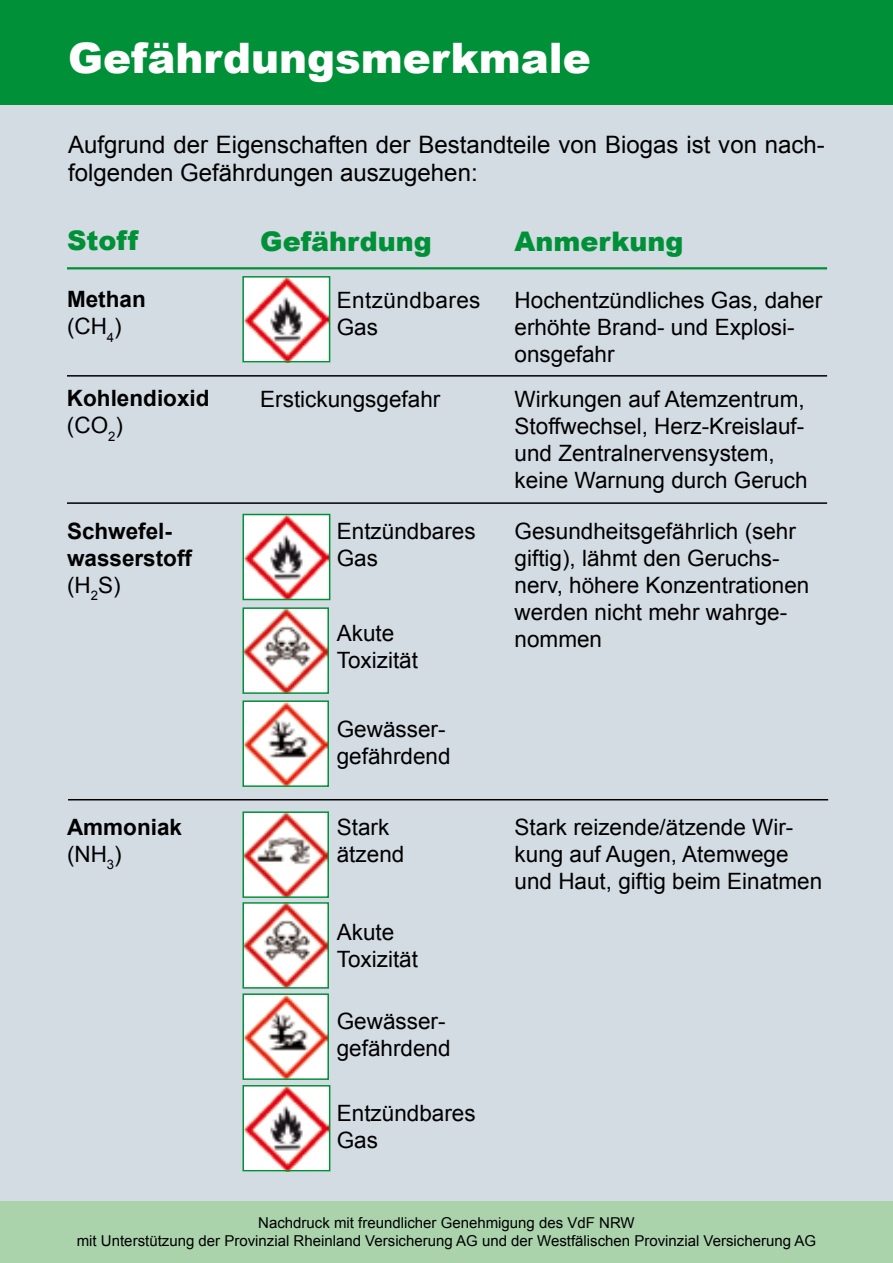
<style>
.page{position:relative;width:893px;height:1263px;background:#fff}
.page>*{position:absolute;margin:0;border:0;box-sizing:border-box;transform-origin:0 0}
.t1{font:900 42px "Arial";color:#fff}
.t2{font:900 27px "Arial";color:#009037}
.t3{font:24px/28.8px "Arial";color:#000}
.t4{font:22.5px/27px "Arial";color:#000}
.t5{font:700 22.5px/27px "Arial";color:#000}
.t6{font:22.5px/27px "Arial";letter-spacing:.02em;color:#000}
.t7{font:15px/18px "Arial";color:#000;text-align:center}
.s1{font-weight:400}
</style>
<div class="page">
<div style="left:0;top:104px;width:893px;height:1097px;background:#d3dbe3"></div>
<div style="left:0;top:0;width:893px;height:104px;background:#009037"></div>
<div style="left:0;top:1201px;width:893px;height:62px;background:#aad3ac"></div>
<hr style="left:67px;top:267px;width:760px;height:2px;background:#009037">
<img style="left:245px;top:279px;width:82px;height:80px">
<div style="left:242px;top:276px;width:88px;height:86px;border:2px solid #009037"></div>
<img style="left:245px;top:517px;width:82px;height:80px">
<div style="left:242px;top:514px;width:88px;height:86px;border:2px solid #009037"></div>
<img style="left:245px;top:610px;width:81px;height:81px">
<div style="left:242px;top:607px;width:87px;height:87px;border:2px solid #009037"></div>
<img style="left:245px;top:703px;width:81px;height:81px">
<div style="left:242px;top:700px;width:87px;height:87px;border:2px solid #009037"></div>
<img style="left:245px;top:814px;width:81px;height:81px">
<div style="left:242px;top:811px;width:87px;height:87px;border:2px solid #009037"></div>
<img style="left:245px;top:905px;width:81px;height:81px">
<div style="left:242px;top:902px;width:87px;height:87px;border:2px solid #009037"></div>
<img style="left:245px;top:996px;width:81px;height:81px">
<div style="left:242px;top:993px;width:87px;height:87px;border:2px solid #009037"></div>
<img style="left:245px;top:1088px;width:82px;height:80px">
<div style="left:242px;top:1085px;width:88px;height:86px;border:2px solid #009037"></div>
<hr style="left:67px;top:375px;width:760px;height:2px;background:#000">
<hr style="left:67px;top:502px;width:760px;height:2px;background:#000">
<hr style="left:68px;top:799px;width:760px;height:1px;background:#000">
<h1 class="t1" style="left:68px;top:28px;width:524px">Gefährdungsmerkmale</h1>
<p class="t3" style="left:68px;top:130px;width:758px">Aufgrund der Eigenschaften der Bestandteile von Biogas ist von nach&shy;folgenden Gefährdungen auszugehen:</p>
<p class="t2" style="left:67px;top:221px;width:73px">Stoff</p>
<p class="t5" style="left:67px;top:287px;width:80px">Methan <span class="s1">(CH</span><sub>4</sub><span class="s1">)</span></p>
<p class="t5" style="left:67px;top:386px;width:144px">Kohlendioxid <span class="s1">(CO</span><sub>2</sub><span class="s1">)</span></p>
<p class="t5" style="left:67px;top:518px;width:127px">Schwefel&shy;wasserstoff <span class="s1">(H</span><sub>2</sub><span class="s1">S)</span></p>
<p class="t5" style="left:67px;top:814px;width:117px">Ammoniak <span class="s1">(NH</span><sub>3</sub><span class="s1">)</span></p>
<p class="t2" style="left:260px;top:221px;width:173px">Gefährdung</p>
<p class="t2" style="left:515px;top:221px;width:170px">Anmerkung</p>
<p class="t6" style="left:337px;top:286px;width:145px">Entzündbares<br>Gas</p>
<p class="t4" style="left:515px;top:286px;width:309px">Hochentzündliches Gas, daher erhöhte Brand- und Explosi&shy;onsgefahr</p>
<p class="t4" style="left:515px;top:385px;width:295px">Wirkungen auf Atemzentrum,<br>Stoffwechsel, Herz-Kreislauf&shy;und Zentralnervensystem, keine Warnung durch Geruch</p>
<p class="t4" style="left:515px;top:518px;width:296px">Gesundheitsgefährlich (sehr giftig), lähmt den Geruchs&shy;nerv, höhere Konzentrationen werden nicht mehr wahrge&shy;nommen</p>
<p class="t4" style="left:260px;top:386px;width:182px">Erstickungsgefahr</p>
<p class="t4" style="left:337px;top:518px;width:140px">Entzündbares<br>Gas</p>
<p class="t4" style="left:337px;top:619px;width:83px">Akute<br>Toxizität</p>
<p class="t4" style="left:337px;top:716px;width:115px">Gewässer&shy;gefährdend</p>
<p class="t4" style="left:337px;top:814px;width:69px">Stark ätzend</p>
<p class="t4" style="left:337px;top:919px;width:83px">Akute<br>Toxizität</p>
<p class="t4" style="left:337px;top:1008px;width:115px">Gewässer&shy;gefährdend</p>
<p class="t4" style="left:337px;top:1099px;width:140px">Entzündbares<br>Gas</p>
<p class="t4" style="left:515px;top:814px;width:309px">Stark reizende/ätzende Wir&shy;kung auf Augen, Atemwege und Haut, giftig beim Einatmen</p>
<p class="t7" style="left:77px;top:1213px;width:741px">Nachdruck mit freundlicher Genehmigung des VdF NRW<br>mit Unterstützung der Provinzial Rheinland Versicherung AG und der Westfälischen Provinzial Versicherung AG</p>
</div>
